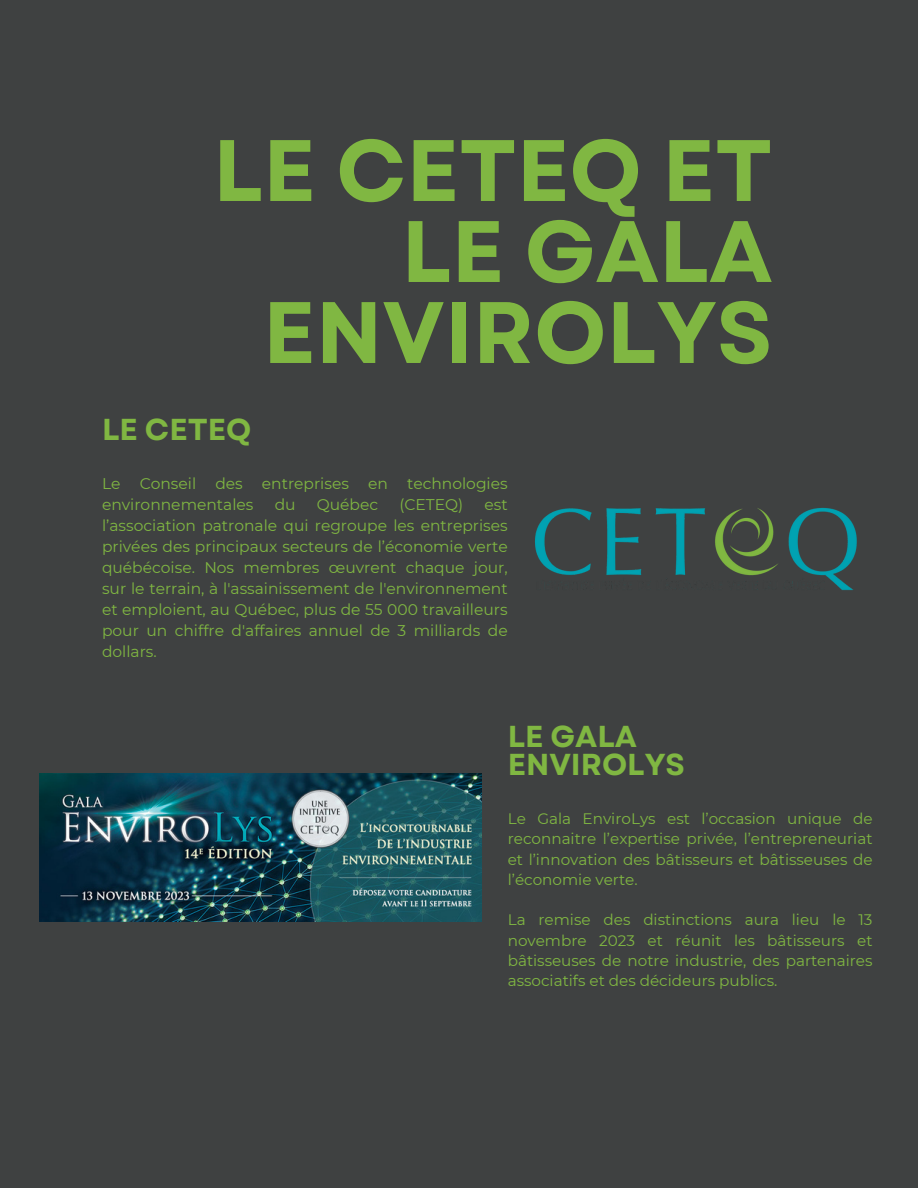
<style>
.page{position:relative;width:918px;height:1188px;background:#3f4141}
.page>*{position:absolute;margin:0;border:0;box-sizing:border-box;transform-origin:0 0}
.t1{font:700 87px/81px "Garet";color:#80b742;text-align:right}
.t2{font:700 30.3px "Garet";color:#80b742}
.t3{font:15.45px/21px "Montserrat";color:#80b742}
.t4{font:15.15px/20.2px "Montserrat";color:#80b742;text-align:justify}
</style>
<div class="page">
<img style="left:535px;top:507px;width:322px;height:83px">
<img style="left:40px;top:774px;width:442px;height:147px">
<p class="t1" style="left:213px;top:130px;width:561px">LE CETEQ ET<br>LE GALA<br>ENVIROLYS</p>
<p class="t2" style="left:102px;top:408px;width:151px">LE CETEQ</p>
<p class="t3" style="left:102px;top:473px;width:407px">Le Conseil des entreprises en technologies environnementales</p>
<p class="t3" style="left:275px;top:494px;width:22px">du</p>
<p class="t3" style="left:317px;top:494px;width:63px">Québec</p>
<p class="t3" style="left:399px;top:494px;width:65px">(CETEQ)</p>
<p class="t3" style="left:102px;top:494px;width:407px;text-align:justify;text-indent:382px">est l’association patronale qui regroupe les entreprises privées des principaux secteurs de l’économie verte québécoise. Nos membres œuvrent chaque jour, sur le terrain, à l'assainissement de l'environnement et emploient, au Québec, plus de 55 000 travailleurs pour un chiffre d'affaires annuel de 3 milliards de dollars.</p>
<p class="t2" style="left:508px;top:715px;width:131px">LE GALA</p>
<p class="t2" style="left:508px;top:743px;width:179px">ENVIROLYS</p>
<p class="t4" style="left:508px;top:809px;width:366px">Le Gala EnviroLys est l’occasion unique de reconnaitre l’expertise privée, l’entrepreneuriat et l’innovation des bâtisseurs et bâtisseuses de l’économie verte.</p>
<p class="t4" style="left:508px;top:910px;width:366px">La remise des distinctions aura lieu le 13 novembre 2023 et réunit les bâtisseurs et bâtisseuses de notre industrie, des partenaires associatifs et des décideurs publics.</p>
</div>
